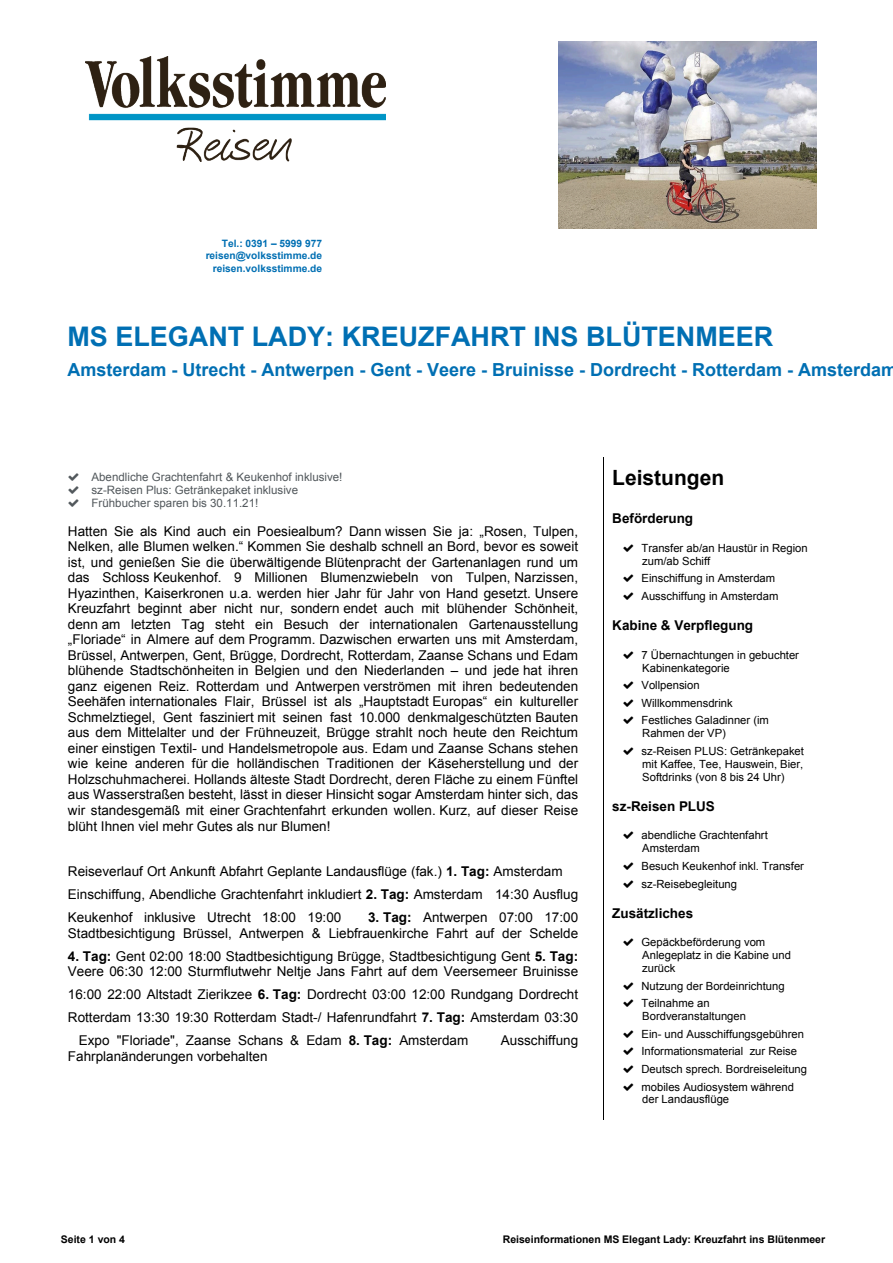
<style>
.page{position:relative;width:893px;height:1263px;background:#fff}
.page>*{position:absolute;margin:0;border:0;box-sizing:border-box;transform-origin:0 0}
.t1{font:700 27px "Arial";color:#006fb3}
.t2{font:700 21px "Arial";color:#000}
.t3{font:700 18px "Arial";color:#006fb3}
.t4{font:13.5px/15.6px "Arial";color:#000}
.t5{font:700 13.5px "Arial";color:#000}
.t6{font:11.55px/13.4px "Arial";color:#52585c}
.t7{font:11.25px/17.5px "Arial";color:#000}
.t8{font:700 10.5px "Arial";color:#000}
.t9{font:700 10.2px/12.3px "Arial";color:#006fb3;text-align:right}
.s1{font-weight:700}
</style>
<div class="page">
<hr style="left:603px;top:457px;width:1px;height:662px;background:#000">
<img style="left:86px;top:56px;width:300px;height:105px">
<img style="left:558px;top:41px;width:258px;height:188px">
<p class="t9" style="left:206px;top:238px;width:118px">Tel.: 0391 – 5999 977 reisen@volksstimme.de reisen.volksstimme.de</p>
<h1 class="t1" style="left:68px;top:326px;width:707px">MS ELEGANT LADY: KREUZFAHRT INS BLÜTENMEER</h1>
<h3 class="t3" style="left:68px;top:363px;width:831px">Amsterdam - Utrecht - Antwerpen - Gent - Veere - Bruinisse - Dordrecht - Rotterdam - Amsterdam</h3>
<p class="t6" style="left:92px;top:471px;width:252px">Abendliche Grachtenfahrt &amp; Keukenhof inklusive! sz-Reisen Plus: Getränkepaket inklusive<br>Frühbucher sparen bis 30.11.21!</p>
<p class="t4" style="left:68px;top:524px;width:512px;text-align:justify">Hatten Sie als Kind auch ein Poesiealbum? Dann wissen Sie ja: „Rosen, Tulpen, Nelken, alle Blumen welken.“ Kommen Sie deshalb schnell an Bord, bevor es soweit ist, und genießen Sie die überwältigende Blütenpracht der Gartenanlagen rund um das Schloss Keukenhof. 9 Millionen Blumenzwiebeln von Tulpen, Narzissen, Hyazinthen, Kaiserkronen u.a. werden hier Jahr für Jahr von Hand gesetzt. Unsere Kreuzfahrt beginnt aber nicht nur, sondern endet auch mit blühender Schönheit, denn am letzten Tag steht ein Besuch der internationalen Gartenausstellung „Floriade“ in Almere auf dem Programm. Dazwischen erwarten uns mit Amsterdam, Brüssel, Antwerpen, Gent, Brügge, Dordrecht, Rotterdam, Zaanse Schans und Edam blühende Stadtschönheiten in Belgien und den Niederlanden – und jede hat ihren ganz eigenen Reiz. Rotterdam und Antwerpen verströmen mit ihren bedeutenden Seehäfen internationales Flair, Brüssel ist als „Hauptstadt Europas“ ein kultureller Schmelztiegel, Gent fasziniert mit seinen fast 10.000 denkmalgeschützten Bauten aus dem Mittelalter und der Frühneuzeit, Brügge strahlt noch heute den Reichtum einer einstigen Textil- und Handelsmetropole aus. Edam und Zaanse Schans stehen wie keine anderen für die holländischen Traditionen der Käseherstellung und der Holzschuhmacherei. Hollands älteste Stadt Dordrecht, deren Fläche zu einem Fünftel aus Wasserstraßen besteht, lässt in dieser Hinsicht sogar Amsterdam hinter sich, das wir standesgemäß mit einer Grachtenfahrt erkunden wollen. Kurz, auf dieser Reise blüht Ihnen viel mehr Gutes als nur Blumen!</p>
<p class="t4" style="left:68px;top:861px;width:512px;line-height:23.1px">Reiseverlauf Ort Ankunft Abfahrt Geplante Landausflüge (fak.) <span class="s1">1. Tag:</span> Amsterdam<br>Einschiffung, Abendliche Grachtenfahrt inkludiert <span class="s1">2. Tag:</span> Amsterdam 14:30 Ausflug<br>Keukenhof inklusive Utrecht 18:00 19:00</p>
<p class="t4" style="left:68px;top:911px;width:512px;text-align:right"><span class="s1">3. Tag:</span> Antwerpen 07:00 17:00<br>Stadtbesichtigung Brüssel, Antwerpen &amp; Liebfrauenkirche Fahrt auf der Schelde</p>
<p class="t4" style="left:68px;top:949px;width:512px"><span class="s1">4. Tag:</span> Gent 02:00 18:00 Stadtbesichtigung Brügge, Stadtbesichtigung Gent <span class="s1">5. Tag:<br></span>Veere 06:30 12:00 Sturmflutwehr Neltje Jans Fahrt auf dem Veersemeer Bruinisse</p>
<p class="t4" style="left:68px;top:988px;width:512px">16:00 22:00 Altstadt Zierikzee <span class="s1">6. Tag:</span> Dordrecht 03:00 12:00 Rundgang Dordrecht</p>
<p class="t4" style="left:68px;top:1011px;width:512px">Rotterdam 13:30 19:30 Rotterdam Stadt-/ Hafenrundfahrt <span class="s1">7. Tag:</span> Amsterdam 03:30</p>
<p class="t4" style="left:79px;top:1034px;width:391px">Expo "Floriade", Zaanse Schans &amp; Edam <span class="s1">8. Tag:</span> Amsterdam</p>
<p class="t4" style="left:501px;top:1034px;width:79px">Ausschiffung</p>
<p class="t4" style="left:68px;top:1049px;width:201px">Fahrplanänderungen vorbehalten</p>
<h2 class="t2" style="left:612px;top:469px;width:113px">Leistungen</h2>
<p class="t5" style="left:612px;top:513px;width:82px">Beförderung</p>
<p class="t7" style="left:641px;top:542px;width:168px;line-height:12.9px">Transfer ab/an Haustür in Region zum/ab Schiff</p>
<p class="t7" style="left:641px;top:570px;width:138px">Einschiffung in Amsterdam<br>Ausschiffung in Amsterdam</p>
<p class="t5" style="left:612px;top:620px;width:142px">Kabine &amp; Verpflegung</p>
<p class="t7" style="left:641px;top:649px;width:159px;line-height:12.9px">7 Übernachtungen in gebuchter<br>Kabinenkategorie</p>
<p class="t7" style="left:641px;top:677px;width:129px">Vollpension<br>Willkommensdrink<br>Festliches Galadinner (im</p>
<p class="t7" style="left:641px;top:725px;width:164px">Rahmen der VP)<br>sz-Reisen PLUS: Getränkepaket</p>
<p class="t7" style="left:642px;top:758px;width:163px;line-height:12.9px">mit Kaffee, Tee, Hauswein, Bier,<br>Softdrinks (von 8 bis 24 Uhr)</p>
<p class="t5" style="left:612px;top:801px;width:104px">sz-Reisen PLUS</p>
<p class="t7" style="left:641px;top:830px;width:128px;line-height:12.9px">abendliche Grachtenfahrt<br>Amsterdam</p>
<p class="t7" style="left:641px;top:858px;width:164px">Besuch Keukenhof inkl. Transfer sz-Reisebegleitung</p>
<p class="t5" style="left:612px;top:908px;width:82px">Zusätzliches</p>
<p class="t7" style="left:641px;top:937px;width:151px;line-height:12.9px">Gepäckbeförderung vom<br>Anlegeplatz in die Kabine und zurück</p>
<p class="t7" style="left:641px;top:978px;width:145px">Nutzung der Bordeinrichtung<br>Teilnahme an</p>
<p class="t7" style="left:641px;top:1008px;width:167px">Bordveranstaltungen<br>Ein- und Ausschiffungsgebühren<br>Informationsmaterial zur Reise<br>Deutsch sprech. Bordreiseleitung mobiles Audiosystem während</p>
<p class="t7" style="left:642px;top:1092px;width:88px">der Landausflüge</p>
<p class="t8" style="left:61px;top:1235px;width:66px">Seite 1 von 4</p>
<p class="t8" style="left:503px;top:1235px;width:324px">Reiseinformationen MS Elegant Lady: Kreuzfahrt ins Blütenmeer</p>
</div>
